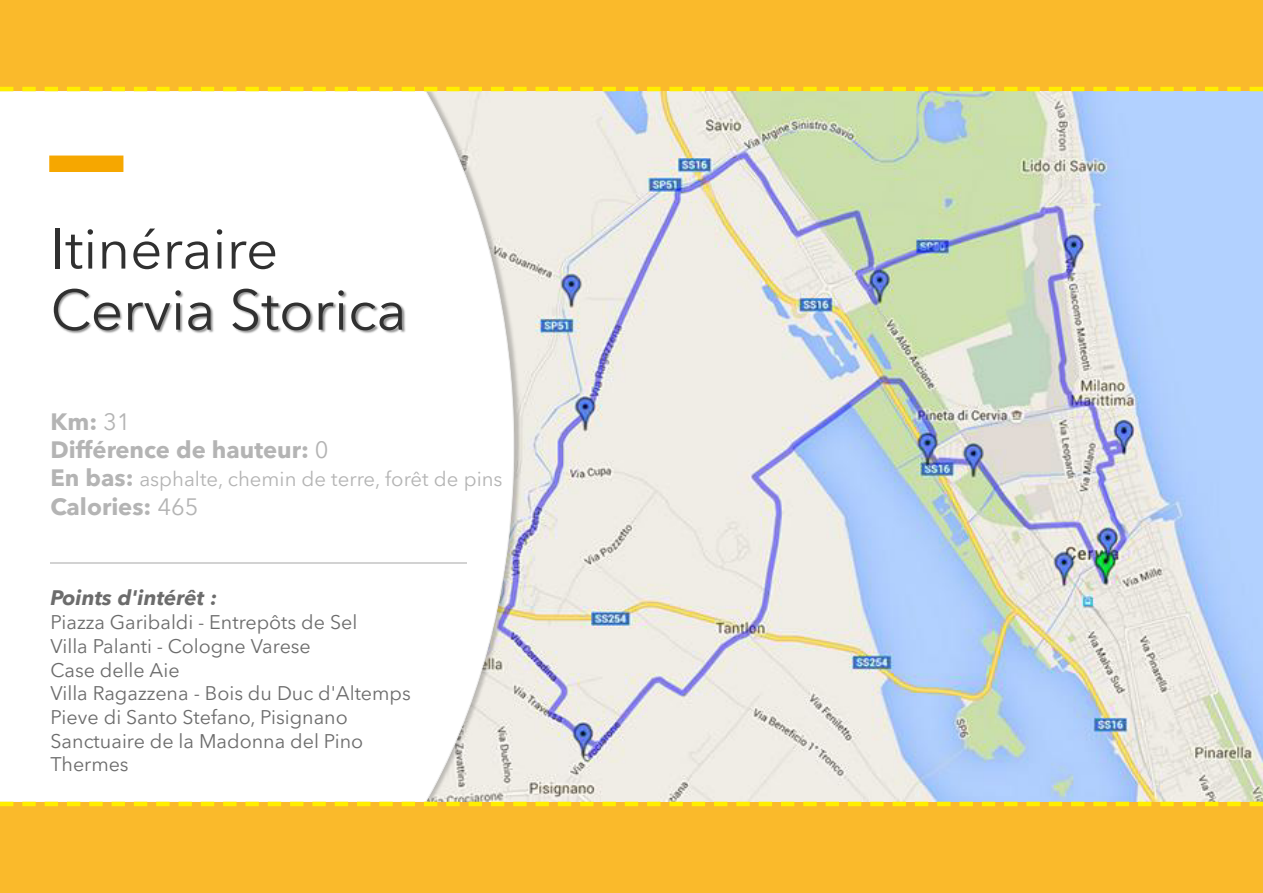
<style>
.page{position:relative;width:1263px;height:893px;background:#faba2b}
.page>*{position:absolute;margin:0;border:0;box-sizing:border-box;transform-origin:0 0}
.t1{font:56.55px/61.1px "Avenir Next LT Pro";color:#303030}
.t2{font:700 23.7px/28.3px "Avenir Next LT Pro";color:#b4b4b4}
.t3{font:italic 700 21px "Avenir Next LT Pro";color:#6c6c6c}
.t4{font:20.4px "Avenir Next LT Pro";color:#b4b4b4}
.t5{font:19.8px/23.7px "Avenir Next LT Pro";color:#6c6c6c}
.s1{font-weight:400}
.s2{font-weight:700;font-size:23.7px}
</style>
<div class="page">
<img style="left:523px;top:91px;width:740px;height:711px">
<img style="left:515px;top:91px;width:8px;height:711px">
<div style="left:0;top:91px;width:513px;height:711px;background:#fff"></div>
<img style="left:16px;top:258px;width:429px;height:124px">
<hr style="left:50px;top:562px;width:417px;height:2px;background:#d2d2d2">
<div style="left:50px;top:156px;width:73px;height:15px;background:#f6a700"></div>
<div style="left:49px;top:156px;width:74px;height:16px;border:1px solid #f6a700"></div>
<svg style="left:0;top:87px;width:1263px;height:4px"></svg>
<svg style="left:0;top:802px;width:1263px;height:4px"></svg>
<h1 class="t1" style="left:51px;top:218px;width:357px">Itinéraire<br>Cervia Storica</h1>
<p class="t2" style="left:51px;top:407px;width:280px">Km: <span class="s1">31<br></span>Différence de hauteur: <span class="s1">0</span></p>
<p class="t4" style="left:51px;top:467px;width:454px"><span class="s2">En bas:</span> asphalte, chemin de terre, forêt de pins</p>
<p class="t2" style="left:51px;top:492px;width:150px">Calories: <span class="s1">465</span></p>
<p class="t3" style="left:51px;top:585px;width:168px">Points d'intérêt :</p>
<p class="t5" style="left:51px;top:611px;width:362px">Piazza Garibaldi - Entrepôts de Sel<br>Villa Palanti - Cologne Varese<br>Case delle Aie<br>Villa Ragazzena - Bois du Duc d'Altemps<br>Pieve di Santo Stefano, Pisignano<br>Sanctuaire de la Madonna del Pino<br>Thermes</p>
</div>
